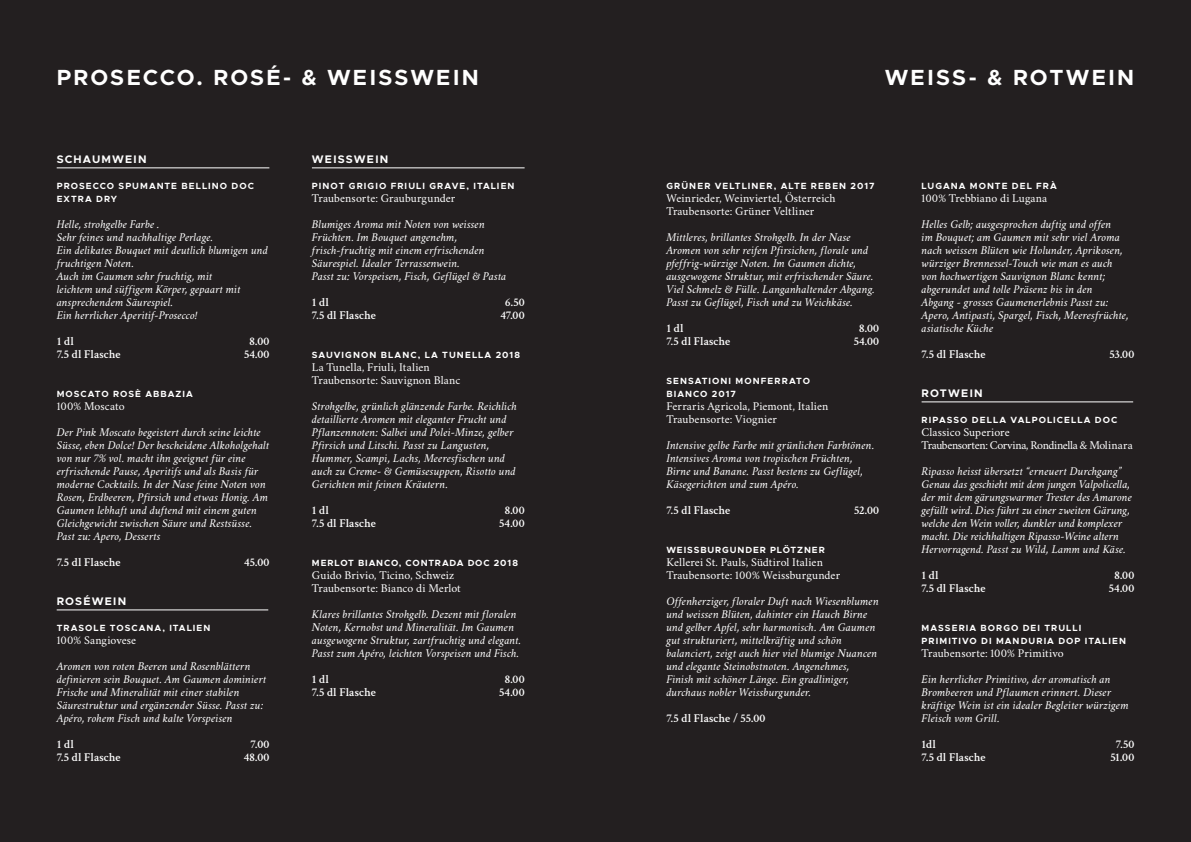
<style>
.page{position:relative;width:1191px;height:842px;background:#231f20}
.page>*{position:absolute;margin:0;border:0;box-sizing:border-box;transform-origin:0 0}
.t1{font:700 22px "Metropolis";letter-spacing:.1em;color:#fff}
.t2{font:italic 12px/13px "Crimson";letter-spacing:.005em;color:#fff}
.t3{font:12px "Crimson";letter-spacing:.01em;color:#fff}
.t4{font:600 12px "Crimson";letter-spacing:.01em;color:#fff}
.t5{font:12px "Crimson";letter-spacing:-.025em;color:#fff}
.t6{font:700 11px "Metropolis";letter-spacing:.105em;color:#fff}
.t7{font:700 9px/13px "Metropolis";letter-spacing:.115em;color:#fff}
.t8{font:700 9px "Metropolis";letter-spacing:.09em;color:#fff}
</style>
<div class="page">
<hr style="left:921px;top:401px;width:212px;height:1px;background:#fff">
<hr style="left:57px;top:167px;width:212px;height:1px;background:#fff">
<hr style="left:57px;top:609px;width:211px;height:1px;background:#fff">
<hr style="left:312px;top:167px;width:212px;height:1px;background:#fff">
<p class="t1" style="left:57px;top:63px;width:423px">PROSECCO. ROSÉ- &amp; WEISSWEIN</p>
<p class="t1" style="left:884px;top:63px;width:251px">WEISS- &amp; ROTWEIN</p>
<p class="t6" style="left:57px;top:152px;width:91px">SCHAUMWEIN</p>
<p class="t7" style="left:57px;top:179px;width:199px">PROSECCO SPUMANTE BELLINO DOC<br>EXTRA DRY</p>
<p class="t2" style="left:57px;top:217px;width:104px">Helle, strohgelbe Farbe .</p>
<p class="t2" style="left:57px;top:230px;width:158px">Sehr feines und nachhaltige Perlage.</p>
<p class="t2" style="left:57px;top:243px;width:213px">Ein delikates Bouquet mit deutlich blumigen und fruchtigen Noten.</p>
<p class="t2" style="left:57px;top:269px;width:185px">Auch im Gaumen sehr fruchtig, mit leichtem und süffigem Körper, gepaart mit ansprechendem Säurespiel.</p>
<p class="t2" style="left:57px;top:308px;width:142px">Ein herrlicher Aperitif-Prosecco!</p>
<p class="t4" style="left:57px;top:333px;width:19px">1 dl</p>
<p class="t4" style="left:249px;top:333px;width:21px">8.00</p>
<p class="t4" style="left:57px;top:346px;width:65px">7.5 dl Flasche</p>
<p class="t4" style="left:244px;top:346px;width:27px">54.00</p>
<p class="t7" style="left:57px;top:387px;width:138px">MOSCATO ROSÈ ABBAZIA</p>
<p class="t3" style="left:57px;top:398px;width:69px">100% Moscato</p>
<p class="t2" style="left:57px;top:425px;width:214px">Der Pink Moscato begeistert durch seine leichte Süsse, eben Dolce! Der bescheidene Alkoholgehalt von nur 7% vol. macht ihn geeignet für eine erfrischende Pause, Aperitifs und als Basis für moderne Cocktails. In der Nase feine Noten von Rosen, Erdbeeren, Pfirsich und etwas Honig. Am Gaumen lebhaft und duftend mit einem guten Gleichgewicht zwischen Säure und Restsüsse.</p>
<p class="t2" style="left:57px;top:529px;width:105px">Past zu: Apero, Desserts</p>
<p class="t4" style="left:57px;top:554px;width:65px">7.5 dl Flasche</p>
<p class="t4" style="left:244px;top:554px;width:27px">45.00</p>
<p class="t6" style="left:57px;top:594px;width:71px">ROSÉWEIN</p>
<p class="t7" style="left:57px;top:621px;width:155px">TRASOLE TOSCANA, ITALIEN</p>
<p class="t3" style="left:57px;top:632px;width:81px">100% Sangiovese</p>
<p class="t2" style="left:57px;top:659px;width:211px">Aromen von roten Beeren und Rosenblättern definieren sein Bouquet. Am Gaumen dominiert Frische und Mineralität mit einer stabilen Säurestruktur und ergänzender Süsse. Passt zu:<br>Apéro, rohem Fisch und kalte Vorspeisen</p>
<p class="t4" style="left:57px;top:736px;width:19px">1 dl</p>
<p class="t4" style="left:251px;top:736px;width:20px">7.00</p>
<p class="t4" style="left:57px;top:749px;width:65px">7.5 dl Flasche</p>
<p class="t4" style="left:244px;top:749px;width:27px">48.00</p>
<p class="t6" style="left:312px;top:152px;width:78px">WEISSWEIN</p>
<p class="t7" style="left:312px;top:179px;width:204px">PINOT GRIGIO FRIULI GRAVE, ITALIEN</p>
<p class="t3" style="left:312px;top:190px;width:145px">Traubensorte: Grauburgunder</p>
<p class="t2" style="left:312px;top:217px;width:174px">Blumiges Aroma mit Noten von weissen</p>
<p class="t2" style="left:312px;top:230px;width:147px">Früchten. Im Bouquet angenehm,</p>
<p class="t2" style="left:312px;top:243px;width:174px">frisch-fruchtig mit einem erfrischenden</p>
<p class="t2" style="left:312px;top:256px;width:150px">Säurespiel. Idealer Terrassenwein.</p>
<p class="t2" style="left:312px;top:269px;width:196px">Passt zu: Vorspeisen, Fisch, Geflügel &amp; Pasta</p>
<p class="t4" style="left:312px;top:294px;width:19px">1 dl</p>
<p class="t4" style="left:505px;top:294px;width:21px">6.50</p>
<p class="t4" style="left:312px;top:307px;width:65px">7.5 dl Flasche</p>
<p class="t4" style="left:500px;top:307px;width:26px">47.00</p>
<p class="t7" style="left:312px;top:348px;width:209px">SAUVIGNON BLANC, LA TUNELLA 2018</p>
<p class="t3" style="left:312px;top:359px;width:119px">La Tunella, Friuli, Italien</p>
<p class="t3" style="left:312px;top:372px;width:150px">Traubensorte: Sauvignon Blanc</p>
<p class="t2" style="left:312px;top:399px;width:206px">Strohgelbe, grünlich glänzende Farbe. Reichlich detaillierte Aromen mit eleganter Frucht und Pflanzennoten: Salbei und Polei-Minze, gelber Pfirsich und Litschi. Passt zu Langusten,</p>
<p class="t2" style="left:312px;top:451px;width:195px">Hummer, Scampi, Lachs, Meeresfischen und</p>
<p class="t2" style="left:312px;top:464px;width:205px">auch zu Creme- &amp; Gemüsesuppen, Risotto und<br>Gerichten mit feinen Kräutern.</p>
<p class="t4" style="left:312px;top:502px;width:19px">1 dl</p>
<p class="t4" style="left:505px;top:502px;width:21px">8.00</p>
<p class="t4" style="left:312px;top:515px;width:65px">7.5 dl Flasche</p>
<p class="t4" style="left:499px;top:515px;width:27px">54.00</p>
<p class="t8" style="left:312px;top:557px;width:207px">MERLOT BIANCO, CONTRADA DOC 2018</p>
<p class="t3" style="left:312px;top:567px;width:144px">Guido Brivio, Ticino, Schweiz</p>
<p class="t3" style="left:312px;top:580px;width:150px">Traubensorte: Bianco di Merlot</p>
<p class="t2" style="left:312px;top:607px;width:211px">Klares brillantes Strohgelb. Dezent mit floralen<br>Noten, Kernobst und Mineralität. Im Gaumen ausgewogene Struktur, zartfruchtig und elegant.</p>
<p class="t2" style="left:312px;top:646px;width:209px">Passt zum Apéro, leichten Vorspeisen und Fisch.</p>
<p class="t4" style="left:312px;top:671px;width:19px">1 dl</p>
<p class="t4" style="left:505px;top:671px;width:21px">8.00</p>
<p class="t4" style="left:312px;top:684px;width:65px">7.5 dl Flasche</p>
<p class="t4" style="left:499px;top:684px;width:27px">54.00</p>
<p class="t7" style="left:666px;top:179px;width:210px">GRÜNER VELTLINER, ALTE REBEN 2017</p>
<p class="t3" style="left:666px;top:190px;width:171px">Weinrieder, Weinviertel, Österreich</p>
<p class="t3" style="left:666px;top:203px;width:149px">Traubensorte: Grüner Veltliner</p>
<p class="t2" style="left:666px;top:230px;width:203px">Mittleres, brillantes Strohgelb. In der Nase<br>Aromen von sehr reifen Pfirsichen, florale und pfeffrig-würzige Noten. Im Gaumen dichte,</p>
<p class="t2" style="left:666px;top:269px;width:210px">ausgewogene Struktur, mit erfrischender Säure.<br>Viel Schmelz &amp; Fülle. Langanhaltender Abgang.</p>
<p class="t2" style="left:666px;top:295px;width:188px">Passt zu Geflügel, Fisch und zu Weichkäse.</p>
<p class="t4" style="left:666px;top:320px;width:19px">1 dl</p>
<p class="t4" style="left:859px;top:320px;width:21px">8.00</p>
<p class="t4" style="left:666px;top:333px;width:65px">7.5 dl Flasche</p>
<p class="t4" style="left:853px;top:333px;width:27px">54.00</p>
<p class="t7" style="left:666px;top:374px;width:145px">SENSATIONI MONFERRATO</p>
<p class="t7" style="left:666px;top:387px;width:71px">BIANCO 2017</p>
<p class="t3" style="left:666px;top:398px;width:163px">Ferraris Agricola, Piemont, Italien</p>
<p class="t3" style="left:666px;top:411px;width:112px">Traubensorte: Viognier</p>
<p class="t2" style="left:666px;top:438px;width:209px">Intensive gelbe Farbe mit grünlichen Farbtönen.<br>Intensives Aroma von tropischen Früchten,</p>
<p class="t2" style="left:666px;top:464px;width:198px">Birne und Banane. Passt bestens zu Geflügel,<br>Käsegerichten und zum Apéro.</p>
<p class="t4" style="left:666px;top:502px;width:65px">7.5 dl Flasche</p>
<p class="t4" style="left:854px;top:502px;width:27px">52.00</p>
<p class="t7" style="left:666px;top:543px;width:160px">WEISSBURGUNDER PLÖTZNER</p>
<p class="t3" style="left:666px;top:554px;width:158px">Kellerei St. Pauls, Südtirol Italien</p>
<p class="t3" style="left:666px;top:567px;width:175px">Traubensorte: 100% Weissburgunder</p>
<p class="t2" style="left:666px;top:594px;width:214px">Offenherziger, floraler Duft nach Wiesenblumen und weissen Blüten, dahinter ein Hauch Birne und gelber Apfel, sehr harmonisch. Am Gaumen gut strukturiert, mittelkräftig und schön balanciert, zeigt auch hier viel blumige Nuancen und elegante Steinobstnoten. Angenehmes, Finish mit schöner Länge. Ein gradliniger, durchaus nobler Weissburgunder.</p>
<p class="t4" style="left:666px;top:710px;width:100px">7.5 dl Flasche / 55.00</p>
<p class="t7" style="left:921px;top:179px;width:137px">LUGANA MONTE DEL FRÀ</p>
<p class="t3" style="left:921px;top:190px;width:127px">100% Trebbiano di Lugana</p>
<p class="t2" style="left:921px;top:217px;width:209px">Helles Gelb; ausgesprochen duftig und offen<br>im Bouquet; am Gaumen mit sehr viel Aroma nach weissen Blüten wie Holunder, Aprikosen, würziger Brennessel-Touch wie man es auch von hochwertigen Sauvignon Blanc kennt; abgerundet und tolle Präsenz bis in den<br>Abgang - grosses Gaumenerlebnis Passt zu:<br>Apero, Antipasti, Spargel, Fisch, Meeresfrüchte, asiatische Küche</p>
<p class="t4" style="left:921px;top:346px;width:65px">7.5 dl Flasche</p>
<p class="t4" style="left:1109px;top:346px;width:26px">53.00</p>
<p class="t6" style="left:921px;top:386px;width:63px">ROTWEIN</p>
<p class="t7" style="left:921px;top:413px;width:197px">RIPASSO DELLA VALPOLICELLA DOC</p>
<p class="t3" style="left:921px;top:424px;width:90px">Classico Superiore</p>
<p class="t5" style="left:921px;top:437px;width:213px">Traubensorten: Corvina, Rondinella &amp; Molinara</p>
<p class="t2" style="left:921px;top:464px;width:201px">Ripasso heisst übersetzt “erneuert Durchgang”</p>
<p class="t2" style="left:921px;top:477px;width:212px">Genau das geschieht mit dem jungen Valpolicella, der mit dem gärungswarmer Trester des Amarone gefüllt wird. Dies führt zu einer zweiten Gärung, welche den Wein voller, dunkler und komplexer macht. Die reichhaltigen Ripasso-Weine altern Hervorragend. Passt zu Wild, Lamm und Käse.</p>
<p class="t4" style="left:921px;top:567px;width:19px">1 dl</p>
<p class="t4" style="left:1114px;top:567px;width:21px">8.00</p>
<p class="t4" style="left:921px;top:580px;width:65px">7.5 dl Flasche</p>
<p class="t4" style="left:1109px;top:580px;width:27px">54.00</p>
<p class="t7" style="left:921px;top:621px;width:161px">MASSERIA BORGO DEI TRULLI</p>
<p class="t7" style="left:921px;top:634px;width:206px">PRIMITIVO DI MANDURIA DOP ITALIEN</p>
<p class="t3" style="left:921px;top:645px;width:144px">Traubensorte: 100% Primitivo</p>
<p class="t2" style="left:921px;top:672px;width:209px">Ein herrlicher Primitivo, der aromatisch an Brombeeren und Pflaumen erinnert. Dieser kräftige Wein ist ein idealer Begleiter würzigem Fleisch vom Grill.</p>
<p class="t4" style="left:921px;top:736px;width:16px">1dl</p>
<p class="t4" style="left:1116px;top:736px;width:20px">7.50</p>
<p class="t4" style="left:921px;top:749px;width:65px">7.5 dl Flasche</p>
<p class="t4" style="left:1110px;top:749px;width:25px">51.00</p>
</div>
